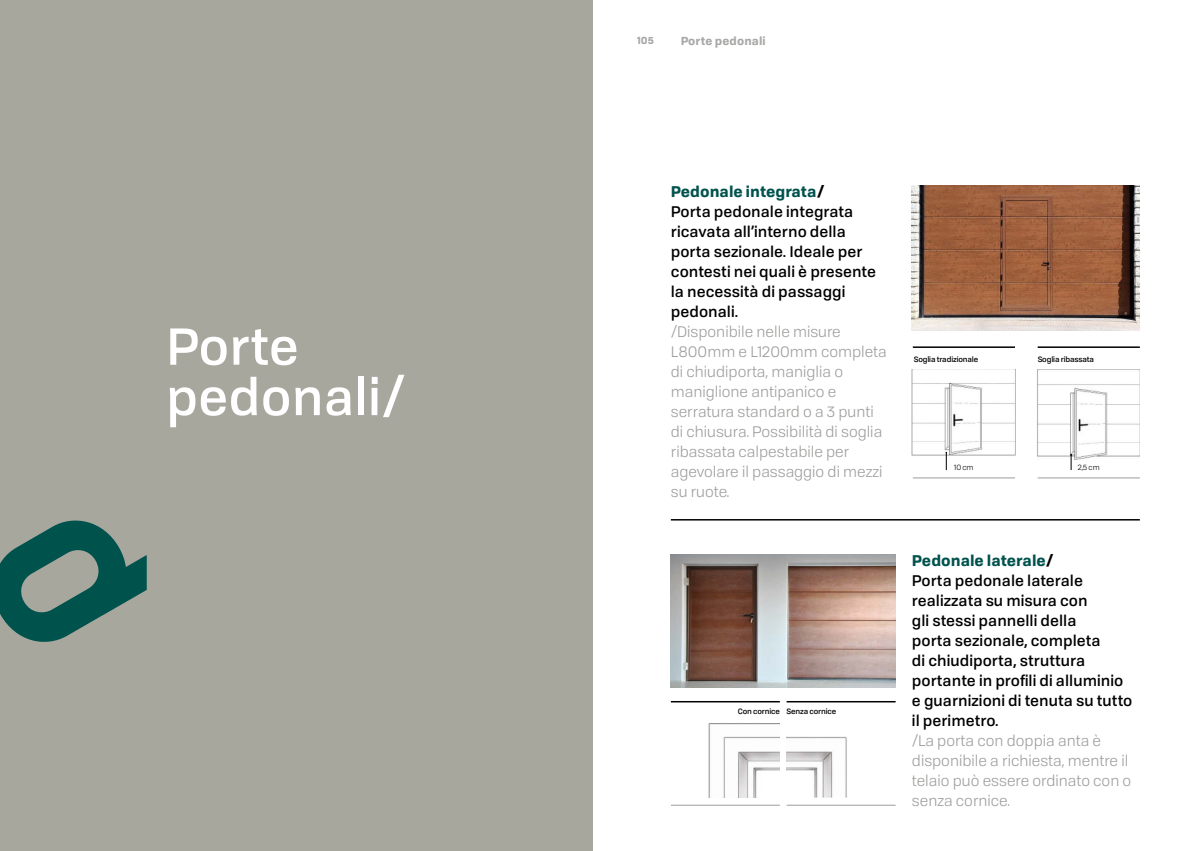
<style>
.page{position:relative;width:1184px;height:851px;background:#fff}
.page>*{position:absolute;margin:0;border:0;box-sizing:border-box;transform-origin:0 0}
.t1{font:500 50.5px/50.5px "Tofino";color:#fff}
.t2{font:500 15px/20px "Tofino";color:#000}
.t3{font:15px/20px "Tofino";color:#9d9d9c}
.t4{font:700 11.25px "Tofino";letter-spacing:.01em;color:#9d9d9c}
.t5{font:700 10px "Tofino";color:#9d9d9c}
.t6{font:500 7.5px "Tofino";letter-spacing:-.02em;color:#000}
.t7{font:7.5px "Tofino";color:#000}
.s1{font-weight:700;color:#00524d}
.s2{font-weight:700}
</style>
<div class="page">
<div style="left:0;top:0;width:593px;height:850px;background:#a8a79e"></div>
<img style="left:671px;top:554px;width:224px;height:133px">
<img style="left:912px;top:185px;width:227px;height:145px">
<img style="left:708px;top:723px;width:72px;height:74px">
<img style="left:786px;top:736px;width:61px;height:61px">
<hr style="left:671px;top:519px;width:468px;height:1px;background:#000">
<hr style="left:1037px;top:346px;width:102px;height:2px;background:#000">
<hr style="left:1037px;top:477px;width:102px;height:1px;background:#9d9d9c">
<hr style="left:912px;top:346px;width:103px;height:2px;background:#000">
<hr style="left:912px;top:477px;width:103px;height:1px;background:#9d9d9c">
<img style="left:912px;top:369px;width:103px;height:87px">
<img style="left:1037px;top:369px;width:102px;height:92px">
<svg style="left:945px;top:452px;width:2px;height:18px"></svg>
<svg style="left:1070px;top:454px;width:1px;height:16px"></svg>
<hr style="left:786px;top:700px;width:109px;height:2px;background:#000">
<hr style="left:786px;top:804px;width:109px;height:1px;background:#9d9d9c">
<hr style="left:671px;top:700px;width:109px;height:2px;background:#000">
<hr style="left:671px;top:804px;width:109px;height:1px;background:#9d9d9c">
<svg style="left:0;top:520px;width:147px;height:122px"></svg>
<h1 class="t1" style="left:166px;top:325px;width:241px">Porte pedonali/</h1>
<p class="t5" style="left:637px;top:35px;width:18px">105</p>
<p class="t4" style="left:680px;top:36px;width:87px">Porte pedonali</p>
<p class="t2" style="left:671px;top:183px;width:207px"><span class="s1">Pedonale integrata</span><span class="s2">/<br></span>Porta pedonale integrata ricavata all’interno della porta sezionale. Ideale per contesti nei quali è presente la necessità di passaggi pedonali.</p>
<p class="t3" style="left:671px;top:323px;width:217px">/Disponibile nelle misure<br>L800mm e L1200mm completa di chiudiporta, maniglia o maniglione antipanico e serratura standard o a 3 punti di chiusura. Possibilità di soglia ribassata calpestabile per agevolare il passaggio di mezzi su ruote.</p>
<p class="t6" style="left:737px;top:708px;width:44px">Con cornice</p>
<p class="t6" style="left:786px;top:708px;width:51px">Senza cornice</p>
<p class="t6" style="left:913px;top:355px;width:66px">Soglia tradizionale</p>
<p class="t6" style="left:1037px;top:355px;width:58px">Soglia ribassata</p>
<p class="t7" style="left:954px;top:464px;width:21px">10 cm</p>
<p class="t7" style="left:1077px;top:462px;width:23px">2,5 cm</p>
<p class="t2" style="left:912px;top:551px;width:222px"><span class="s1">Pedonale laterale</span><span class="s2">/<br></span>Porta pedonale laterale realizzata su misura con<br>gli stessi pannelli della<br>porta sezionale, completa<br>di chiudiporta, struttura portante in profili di alluminio e guarnizioni di tenuta su tutto il perimetro.</p>
<p class="t3" style="left:912px;top:731px;width:221px">/La porta con doppia anta è disponibile a richiesta, mentre il telaio può essere ordinato con o senza cornice.</p>
</div>
